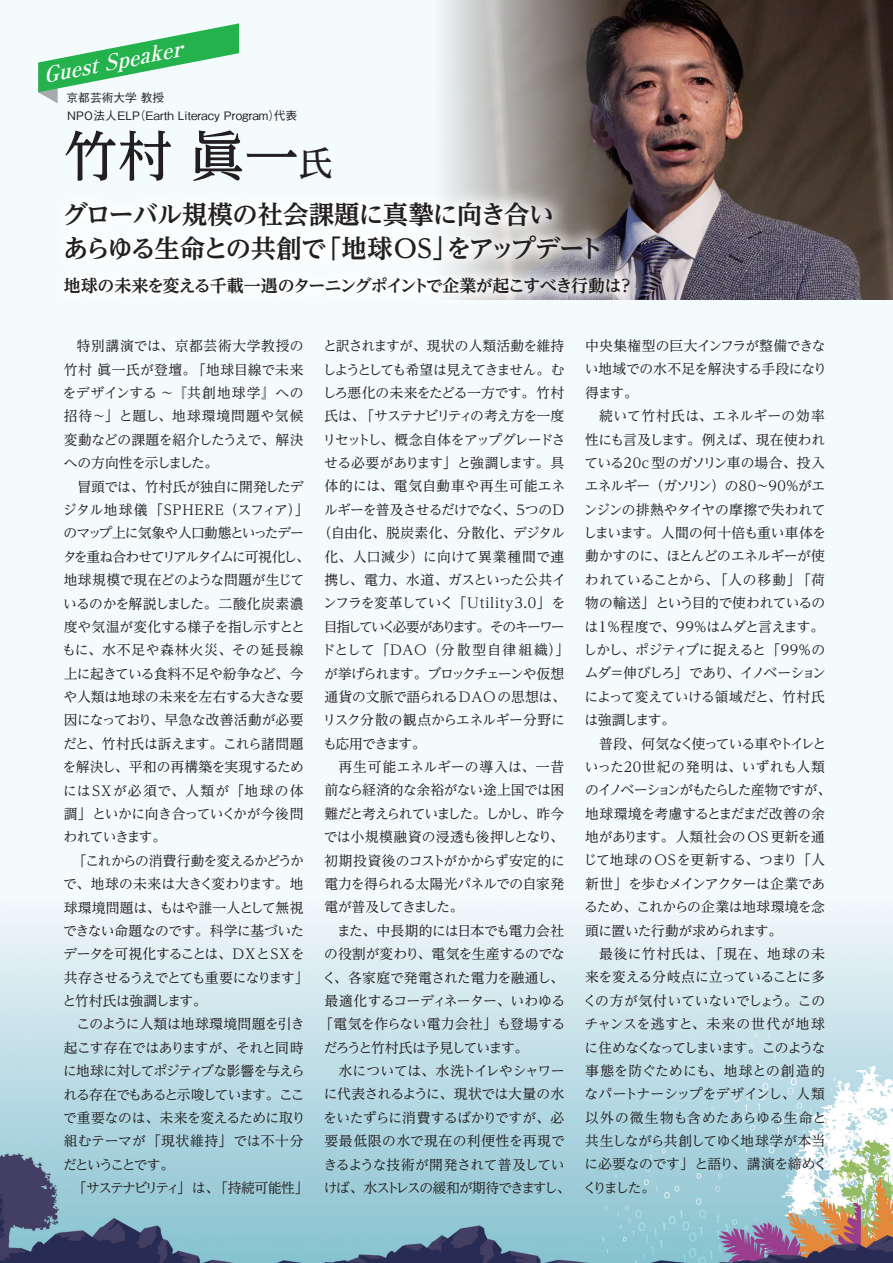
<style>
.page{position:relative;width:893px;height:1263px;background:#fff}
.page>*{position:absolute;margin:0;border:0;box-sizing:border-box;transform-origin:0 0}
.t1{font:500 54.15px "UD Reimin Pro";color:#231f20}
.t2{font:700 25.5px/34px "UD Reimin Pro";letter-spacing:-.05em;color:#231f20}
.t3{font:italic 700 21.3px "Ryumin Pro";color:#fff}
.t4{font:700 16.95px "UD Reimin Pro";letter-spacing:-.05em;color:#231f20}
.t5{font:13.8px/23.4px "UD Reimin Pro";letter-spacing:-.035em;color:#231f20}
.t6{font:13.8px "UD Reimin Pro";letter-spacing:-.1em;color:#231f20}
.t7{font:13.8px "UD Reimin Pro";letter-spacing:-.07em;color:#231f20}
.t8{font:13.8px "UD Reimin Pro";letter-spacing:-.01em;color:#231f20}
.t9{font:13.8px "UD Reimin Pro";letter-spacing:.035em;color:#231f20}
.t10{font:13.8px "UD Reimin Pro";letter-spacing:.02em;color:#231f20}
.t11{font:13.8px "UD Reimin Pro";letter-spacing:-.145em;color:#231f20}
.t12{font:13.8px "UD Reimin Pro";letter-spacing:-.11em;color:#231f20}
.t13{font:13.8px "UD Reimin Pro";letter-spacing:-.095em;color:#231f20}
.t14{font:13.8px "UD Reimin Pro";letter-spacing:-.105em;color:#231f20}
.t15{font:13.8px "UD Reimin Pro";letter-spacing:-.055em;color:#231f20}
.t16{font:13.8px "UD Reimin Pro";letter-spacing:.015em;color:#231f20}
.t17{font:13.8px "UD Reimin Pro";letter-spacing:.09em;color:#231f20}
.t18{font:13.8px "UD Reimin Pro";letter-spacing:-.005em;color:#231f20}
.t19{font:13.8px "UD Reimin Pro";letter-spacing:.005em;color:#231f20}
.t20{font:13.8px "UD Reimin Pro";letter-spacing:.025em;color:#231f20}
.t21{font:13.8px "UD Reimin Pro";letter-spacing:.03em;color:#231f20}
.t22{font:13.8px "UD Reimin Pro";letter-spacing:-.115em;color:#231f20}
.t23{font:500 11.7px/18px "Gothic BBB Pro";color:#231f20}
.s1{font-size:34.05px}
</style>
<div class="page">
<img style="left:0;top:0;width:893px;height:1263px">
<img style="left:418px;top:0;width:475px;height:300px">
<svg style="left:48px;top:184px;width:569px;height:76px"></svg>
<svg style="left:46px;top:260px;width:601px;height:52px;fill:#f6fbfd"></svg>
<svg style="left:38px;top:23px;width:201px;height:80px"></svg>
<h3 class="t3" style="left:40px;top:59px;width:142px;rotate:-11deg">Guest Speaker</h3>
<p class="t23" style="left:67px;top:87px;width:232px">京都芸術大学 教授<br>NPO法人ELP（Earth Literacy Program）代表</p>
<h1 class="t1" style="left:64px;top:112px;width:270px">竹村 眞一<span class="s1">氏</span></h1>
<h2 class="t2" style="left:62px;top:197px;width:543px">グローバル規模の社会課題に真摯に向き合い<br>あらゆる生命との共創で「地球OS」をアップデート</h2>
<p class="t4" style="left:64px;top:272px;width:572px">地球の未来を変える千載一遇のターニングポイントで企業が起こすべき行動は？</p>
<p class="t5" style="left:62px;top:334px;width:249px">　特別講演では、京都芸術大学教授の竹村 眞一氏が登壇。「地球目線で未来をデザインする ～『共創地球学』への招待～」と題し、地球環境問題や気候変動などの課題を紹介したうえで、解決への方向性を示しました。<br>　冒頭では、竹村氏が独自に開発したデジタル地球儀「SPHERE（スフィア）」のマップ上に気象や人口動態といったデータを重ね合わせてリアルタイムに可視化し、地球規模で現在どのような問題が生じているのかを解説しました。二酸化炭素濃度や気温が変化する様子を指し示すとともに、水不足や森林火災、その延長線上に起きている食料不足や紛争など、今や人類は地球の未来を左右する大きな要因になっており、早急な改善活動が必要だと、竹村氏は訴えます。これら諸問題を解決し、平和の再構築を実現するためにはSXが必須で、人類が「地球の体調」といかに向き合っていくかが今後問われていきます。<br>　「これからの消費行動を変えるかどうかで、地球の未来は大きく変わります。地球環境問題は、もはや誰一人として無視できない命題なのです。科学に基づいたデータを可視化することは、DXとSXを共存させるうえでとても重要になります」と竹村氏は強調します。<br>　このように人類は地球環境問題を引き起こす存在ではありますが、それと同時に地球に対してポジティブな影響を与えられる存在でもあると示唆しています。ここで重要なのは、未来を変えるために取り組むテーマが「現状維持」では不十分だということです。<br>　「サステナビリティ」は、「持続可能性」</p>
<p class="t5" style="left:323px;top:334px;width:243px">と訳されますが、現状の人類活動を維持</p>
<p class="t13" style="left:322px;top:358px;width:244px">しようとしても希望は見えてきません。む</p>
<p class="t5" style="left:322px;top:381px;width:243px">しろ悪化の未来をたどる一方です。竹村</p>
<p class="t7" style="left:324px;top:405px;width:241px">氏は、「サステナビリティの考え方を一度</p>
<p class="t6" style="left:323px;top:428px;width:244px">リセットし、概念自体をアップグレードさ</p>
<p class="t15" style="left:324px;top:452px;width:241px">せる必要があります」と強調します。具</p>
<p class="t9" style="left:324px;top:475px;width:242px">体的には、電気自動車や再生可能エネ</p>
<p class="t7" style="left:324px;top:498px;width:243px">ルギーを普及させるだけでなく、５つのＤ</p>
<p class="t16" style="left:318px;top:522px;width:248px">（自由化、脱炭素化、分散化、デジタル</p>
<p class="t20" style="left:324px;top:545px;width:241px">化、人口減少）に向けて異業種間で連</p>
<p class="t5" style="left:324px;top:568px;width:243px">携し、電力、水道、ガスといった公共イ</p>
<p class="t10" style="left:323px;top:592px;width:243px">ンフラを変革していく「Utility3.0」を</p>
<p class="t11" style="left:324px;top:615px;width:242px">目指していく必要があります。そのキーワー</p>
<p class="t17" style="left:322px;top:639px;width:249px">ドとして「DAO（分散型自律組織）」</p>
<p class="t14" style="left:324px;top:662px;width:242px">が挙げられます。ブロックチェーンや仮想</p>
<p class="t18" style="left:324px;top:685px;width:243px">通貨の文脈で語られるDAOの思想は、</p>
<p class="t5" style="left:323px;top:708px;width:244px">リスク分散の観点からエネルギー分野に</p>
<p class="t6" style="left:323px;top:732px;width:104px">も応用できます。</p>
<p class="t9" style="left:324px;top:756px;width:241px">　再生可能エネルギーの導入は、一昔</p>
<p class="t5" style="left:324px;top:778px;width:241px">前なら経済的な余裕がない途上国では困</p>
<p class="t6" style="left:324px;top:802px;width:241px">難だと考えられていました。しかし、昨今</p>
<p class="t19" style="left:324px;top:826px;width:242px">では小規模融資の浸透も後押しとなり、</p>
<p class="t5" style="left:324px;top:848px;width:242px">初期投資後のコストがかからず安定的に</p>
<p class="t5" style="left:324px;top:872px;width:241px">電力を得られる太陽光パネルでの自家発</p>
<p class="t22" style="left:324px;top:896px;width:141px">電が普及してきました。</p>
<p class="t5" style="left:324px;top:918px;width:241px">　また、中長期的には日本でも電力会社</p>
<p class="t8" style="left:324px;top:943px;width:242px">の役割が変わり、電気を生産するのでな</p>
<p class="t5" style="left:323px;top:965px;width:243px">く、各家庭で発電された電力を融通し、</p>
<p class="t5" style="left:324px;top:988px;width:242px">最適化するコーディネーター、いわゆる</p>
<p class="t8" style="left:319px;top:1013px;width:247px">「電気を作らない電力会社」も登場する</p>
<p class="t6" style="left:324px;top:1036px;width:206px">だろうと竹村氏は予見しています。</p>
<p class="t5" style="left:324px;top:1059px;width:242px">　水については、水洗トイレやシャワー</p>
<p class="t5" style="left:324px;top:1082px;width:242px">に代表されるように、現状では大量の水</p>
<p class="t5" style="left:323px;top:1105px;width:242px">をいたずらに消費するばかりですが、必</p>
<p class="t21" style="left:324px;top:1130px;width:242px">要最低限の水で現在の利便性を再現で</p>
<p class="t5" style="left:323px;top:1152px;width:243px">きるような技術が開発されて普及してい</p>
<p class="t12" style="left:324px;top:1176px;width:248px">けば、水ストレスの緩和が期待できますし、</p>
<p class="t5" style="left:583px;top:334px;width:250px">中央集権型の巨大インフラが整備できない地域での水不足を解決する手段になり得ます。<br>　続いて竹村氏は、エネルギーの効率性にも言及します。例えば、現在使われている20c型のガソリン車の場合、投入エネルギー（ガソリン）の80～90％がエンジンの排熱やタイヤの摩擦で失われてしまいます。人間の何十倍も重い車体を動かすのに、ほとんどのエネルギーが使われていることから、「人の移動」「荷物の輸送」という目的で使われているのは１％程度で、99％はムダと言えます。しかし、ポジティブに捉えると「99％のムダ＝伸びしろ」であり、イノベーションによって変えていける領域だと、竹村氏は強調します。<br>　普段、何気なく使っている車やトイレといった20世紀の発明は、いずれも人類のイノベーションがもたらした産物ですが、地球環境を考慮するとまだまだ改善の余地があります。人類社会のOS更新を通じて地球のOSを更新する、つまり「人新世」を歩むメインアクターは企業であるため、これからの企業は地球環境を念頭に置いた行動が求められます。<br>　最後に竹村氏は、「現在、地球の未来を変える分岐点に立っていることに多くの方が気付いていないでしょう。このチャンスを逃すと、未来の世代が地球に住めなくなってしまいます。このような事態を防ぐためにも、地球との創造的なパートナーシップをデザインし、人類以外の微生物も含めたあらゆる生命と共生しながら共創してゆく地球学が本当に必要なのです」と語り、講演を締めくくりました。</p>
</div>
